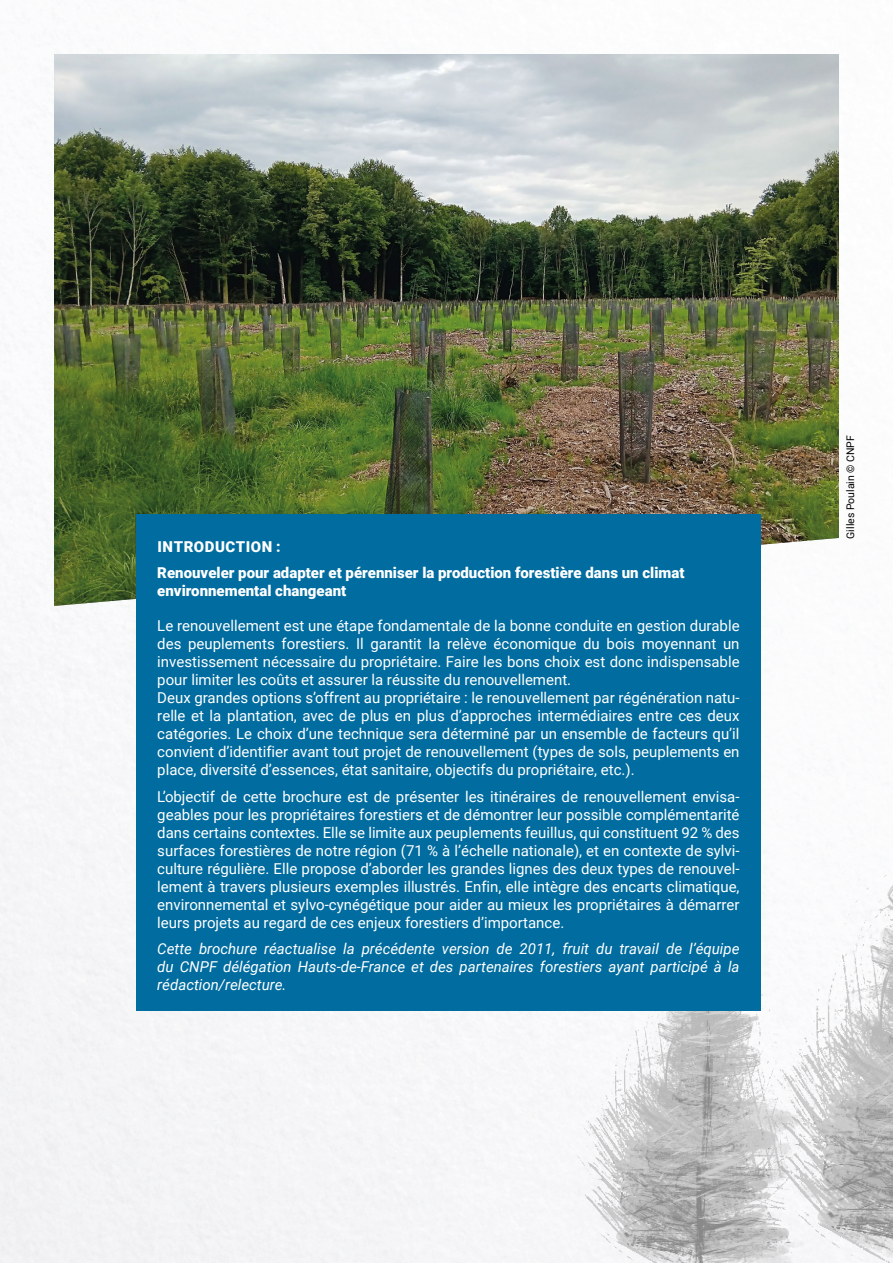
<style>
.page{position:relative;width:893px;height:1263px;background:#fff}
.page>*{position:absolute;margin:0;border:0;box-sizing:border-box;transform-origin:0 0}
.t1{font:15px/18px "Roboto";color:#fff}
.t2{font:italic 15px/18px "Roboto";color:#fff;text-align:justify}
.t3{font:900 15px/26.5px "Roboto";color:#fff}
.t4{font:10.5px "Roboto";color:#000}
</style>
<div class="page">
<img style="left:761px;top:790px;width:132px;height:473px">
<img style="left:570px;top:900px;width:259px;height:363px">
<img style="left:54px;top:54px;width:785px;height:552px">
<div style="left:136px;top:514px;width:625px;height:497px;background:#016c9f"></div>
<p class="t3" style="left:157px;top:532px;width:529px">INTRODUCTION :<br>Renouveler pour adapter et pérenniser la production forestière dans un climat</p>
<p class="t3" style="left:157px;top:577px;width:190px">environnemental changeant</p>
<p class="t1" style="left:157px;top:616px;width:584px">Le renouvellement est une étape fondamentale de la bonne conduite en gestion durable des peuplements forestiers. Il garantit la relève économique du bois moyennant un investissement nécessaire du propriétaire. Faire les bons choix est donc indispensable pour limiter les coûts et assurer la réussite du renouvellement.<br>Deux grandes options s’offrent au propriétaire : le renouvellement par régénération natu&shy;relle et la plantation, avec de plus en plus d’approches intermédiaires entre ces deux catégories. Le choix d’une technique sera déterminé par un ensemble de facteurs qu’il convient d’identifier avant tout projet de renouvellement (types de sols, peuplements en place, diversité d’essences, état sanitaire, objectifs du propriétaire, etc.).</p>
<p class="t1" style="left:157px;top:787px;width:584px;text-align:justify">L’objectif de cette brochure est de présenter les itinéraires de renouvellement envisa&shy;geables pour les propriétaires forestiers et de démontrer leur possible complémentarité dans certains contextes. Elle se limite aux peuplements feuillus, qui constituent 92 % des surfaces forestières de notre région (71 % à l’échelle nationale), et en contexte de sylvi&shy;culture régulière. Elle propose d’aborder les grandes lignes des deux types de renouvel&shy;lement à travers plusieurs exemples illustrés. Enfin, elle intègre des encarts climatique, environnemental et sylvo-cynégétique pour aider au mieux les propriétaires à démarrer leurs projets au regard de ces enjeux forestiers d’importance.</p>
<p class="t2" style="left:157px;top:939px;width:584px">Cette brochure réactualise la précédente version de 2011, fruit du travail de l’équipe du CNPF délégation Hauts-de-France et des partenaires forestiers ayant participé à la rédaction/relecture.</p>
<p class="t4" style="left:843px;top:539px;width:105px;rotate:-90deg">Gilles Poulain © CNPF</p>
</div>
